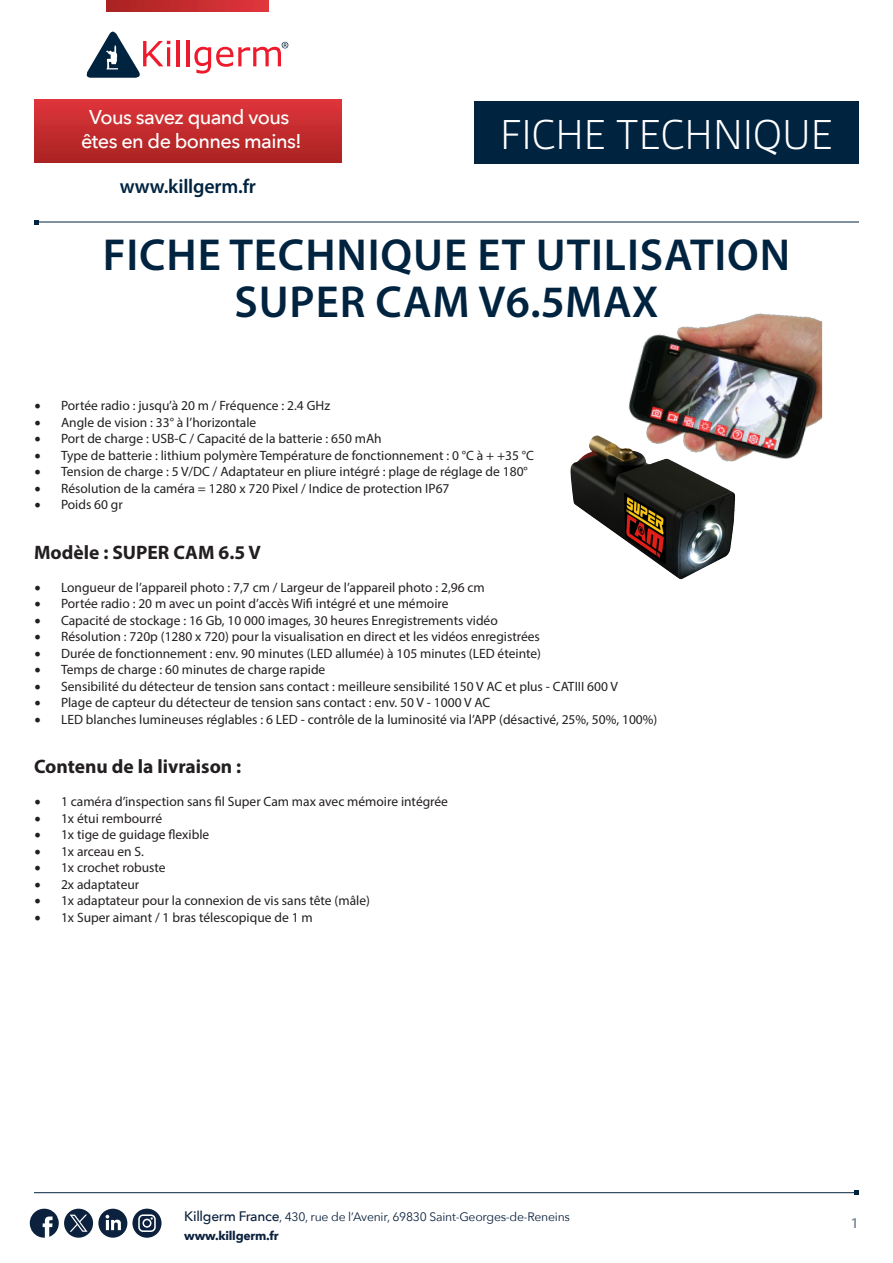
<style>
.page{position:relative;width:893px;height:1263px;background:#fff}
.page>*{position:absolute;margin:0;border:0;box-sizing:border-box;transform-origin:0 0}
.t1{font:600 45px/46.5px "Myriad Pro";letter-spacing:.02em;color:#002340;text-align:center}
.t2{font:300 45px "Gesta";color:#fff}
.t3{font:500 19.95px/24px "Avenir Next";letter-spacing:-.03em;color:#fff;text-align:center}
.t4{font:600 19.95px "Myriad Pro";letter-spacing:-.01em;color:#002340}
.t5{font:700 19.5px "Myriad Pro";color:#231f20}
.t6{font:600 15px "Myriad Pro";color:#7e879b}
.t7{font:13.5px "Myriad Pro";color:#231f20}
.t8{font:12.3px/18.9px "Avenir Next";letter-spacing:-.02em;color:#0b213e}
.s1{font-family:"Minion Pro";font-size:18px}
.s2{font-weight:500;font-size:13.8px}
.s3{font-weight:700}
</style>
<div class="page">
<div style="left:474px;top:101px;width:385px;height:63px;background:#002340"></div>
<div style="left:34px;top:96px;width:307px;height:66px;background:linear-gradient(to bottom,#e1363c,#ab2322)"></div>
<div style="left:30px;top:0;width:316px;height:99px;background:#fff"></div>
<hr style="left:177px;top:40px;width:3px;height:26px;background:#ee1b2d">
<hr style="left:186px;top:40px;width:3px;height:26px;background:#ee1b2d">
<svg style="left:86px;top:31px;width:84px;height:47px"></svg>
<svg style="left:194px;top:42px;width:94px;height:32px"></svg>
<svg style="left:107px;top:0;width:161px;height:12px"></svg>
<hr style="left:34px;top:1192px;width:823px;height:1px;background:#002340">
<svg style="left:854px;top:1190px;width:5px;height:5px"></svg>
<hr style="left:36px;top:222px;width:823px;height:1px;background:#002340">
<svg style="left:34px;top:220px;width:5px;height:4px"></svg>
<svg style="left:30px;top:1208px;width:132px;height:30px"></svg>
<svg style="left:574px;top:435px;width:161px;height:145px"></svg>
<img style="left:570px;top:436px;width:26px;height:68px">
<img style="left:618px;top:313px;width:204px;height:172px">
<svg style="left:668px;top:350px;width:11px;height:6px"></svg>
<h2 class="t3" style="left:81px;top:104px;width:222px">Vous savez quand vous êtes en de bonnes mains!</h2>
<h2 class="t4" style="left:120px;top:173px;width:138px">www.killgerm.fr</h2>
<h1 class="t2" style="left:500px;top:109px;width:334px">FICHE TECHNIQUE</h1>
<p class="t1" style="left:103px;top:230px;width:689px">FICHE TECHNIQUE ET UTILISATION<br>SUPER CAM V6.5MAX</p>
<p class="t7" style="left:34px;top:397px;width:298px"><span class="s1">•</span> Portée radio : jusqu’à 20 m / Fréquence : 2.4 GHz</p>
<p class="t7" style="left:34px;top:414px;width:224px"><span class="s1">•</span> Angle de vision : 33° à l’horizontale</p>
<p class="t7" style="left:34px;top:430px;width:349px"><span class="s1">•</span> Port de charge : USB-C / Capacité de la batterie : 650 mAh</p>
<p class="t7" style="left:34px;top:447px;width:501px"><span class="s1">•</span> Type de batterie : lithium polymère Température de fonctionnement : 0 °C à + +35 °C</p>
<p class="t7" style="left:34px;top:463px;width:495px"><span class="s1">•</span> Tension de charge : 5 V/DC / Adaptateur en pliure intégré : plage de réglage de 180°</p>
<p class="t7" style="left:34px;top:480px;width:417px"><span class="s1">•</span> Résolution de la caméra = 1280 x 720 Pixel / Indice de protection IP67</p>
<p class="t7" style="left:34px;top:496px;width:90px"><span class="s1">•</span> Poids 60 gr</p>
<p class="t5" style="left:34px;top:539px;width:228px">Modèle : SUPER CAM 6.5 V</p>
<p class="t7" style="left:34px;top:579px;width:452px"><span class="s1">•</span> Longueur de l’appareil photo : 7,7 cm / Largeur de l’appareil photo : 2,96 cm</p>
<p class="t7" style="left:34px;top:595px;width:416px"><span class="s1">•</span> Portée radio : 20 m avec un point d’accès Wifi intégré et une mémoire</p>
<p class="t7" style="left:34px;top:612px;width:465px"><span class="s1">•</span> Capacité de stockage : 16 Gb, 10 000 images, 30 heures Enregistrements vidéo</p>
<p class="t7" style="left:34px;top:628px;width:507px"><span class="s1">•</span> Résolution : 720p (1280 x 720) pour la visualisation en direct et les vidéos enregistrées</p>
<p class="t7" style="left:34px;top:645px;width:509px"><span class="s1">•</span> Durée de fonctionnement : env. 90 minutes (LED allumée) à 105 minutes (LED éteinte)</p>
<p class="t7" style="left:34px;top:661px;width:293px"><span class="s1">•</span> Temps de charge : 60 minutes de charge rapide</p>
<p class="t7" style="left:34px;top:678px;width:585px"><span class="s1">•</span> Sensibilité du détecteur de tension sans contact : meilleure sensibilité 150 V AC et plus - CATIII 600 V</p>
<p class="t7" style="left:34px;top:694px;width:458px"><span class="s1">•</span> Plage de capteur du détecteur de tension sans contact : env. 50 V - 1000 V AC</p>
<p class="t7" style="left:34px;top:711px;width:625px"><span class="s1">•</span> LED blanches lumineuses réglables : 6 LED - contrôle de la luminosité via l’APP (désactivé, 25%, 50%, 100%)</p>
<p class="t5" style="left:34px;top:754px;width:209px">Contenu de la livraison :</p>
<p class="t7" style="left:34px;top:793px;width:416px"><span class="s1">•</span> 1 caméra d’inspection sans fil Super Cam max avec mémoire intégrée</p>
<p class="t7" style="left:34px;top:810px;width:130px"><span class="s1">•</span> 1x étui rembourré</p>
<p class="t7" style="left:34px;top:826px;width:177px"><span class="s1">•</span> 1x tige de guidage flexible</p>
<p class="t7" style="left:34px;top:843px;width:111px"><span class="s1">•</span> 1x arceau en S.</p>
<p class="t7" style="left:34px;top:859px;width:133px"><span class="s1">•</span> 1x crochet robuste</p>
<p class="t7" style="left:34px;top:876px;width:107px"><span class="s1">•</span> 2x adaptateur</p>
<p class="t7" style="left:34px;top:892px;width:337px"><span class="s1">•</span> 1x adaptateur pour la connexion de vis sans tête (mâle)</p>
<p class="t7" style="left:34px;top:909px;width:280px"><span class="s1">•</span> 1x Super aimant / 1 bras télescopique de 1 m</p>
<p class="t8" style="left:184px;top:1207px;width:387px"><span class="s2">Killgerm France</span>, 430, rue de l’Avenir, 69830 Saint-Georges-de-Reneins <span class="s3">www.killgerm.fr</span></p>
<p class="t6" style="left:851px;top:1214px;width:10px">1</p>
</div>
